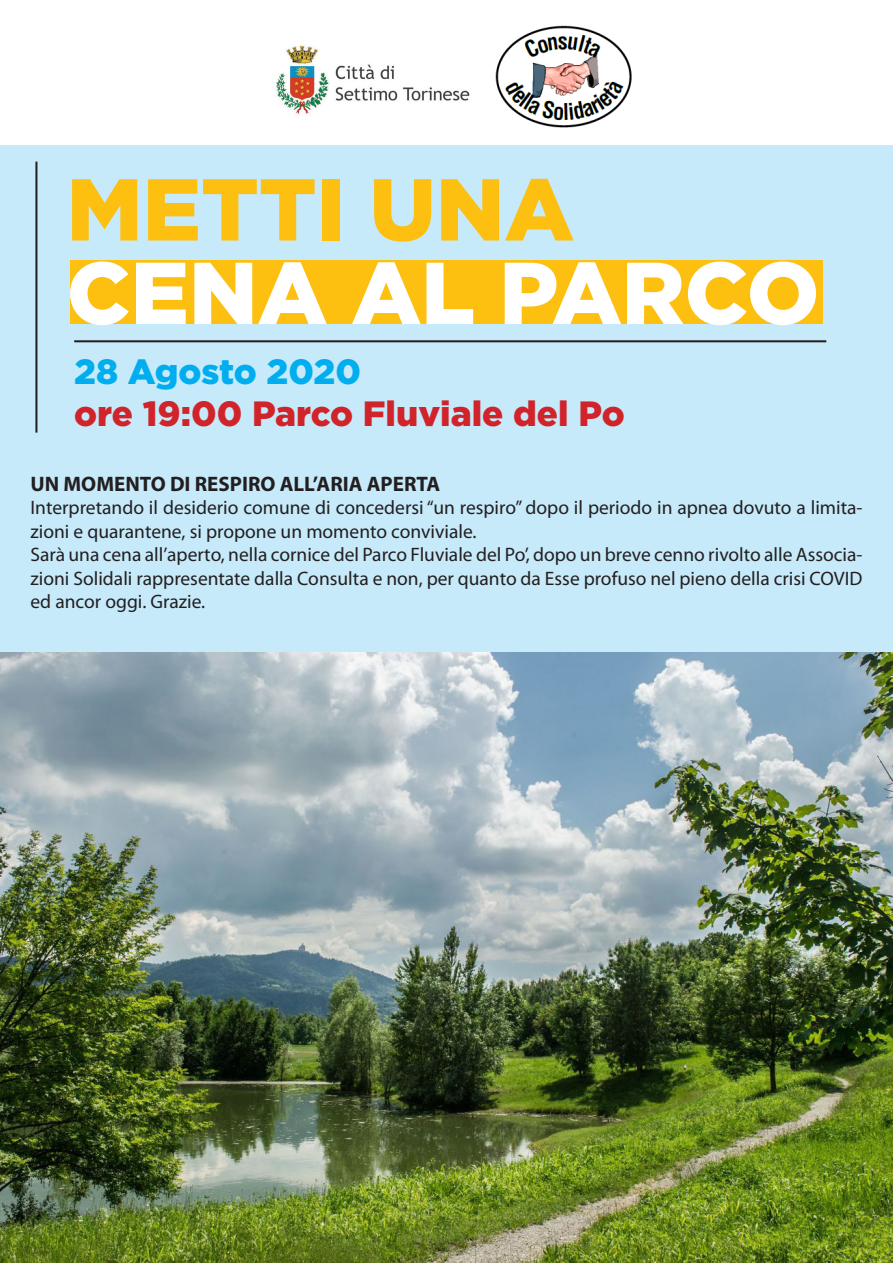
<style>
.page{position:relative;width:893px;height:1263px;background:#c6eafa}
.page>*{position:absolute;margin:0;border:0;box-sizing:border-box;transform-origin:0 0}
.t1{font:900 87.6px/83.4px "Gotham";color:#fff}
.t2{font:900 35.1px "Gotham";color:#d1232a}
.t3{font:900 35.1px "Gotham";color:#00aeef}
.t4{font:700 21px "Myriad Pro";color:#231f20}
.t5{font:19.5px/23.4px "Myriad Pro";color:#231f20}
.s1{color:#fdc011}
</style>
<div class="page">
<div style="left:70px;top:261px;width:752px;height:63px;background:#fdc011"></div>
<div style="left:0;top:0;width:893px;height:145px;background:#fff"></div>
<img style="left:495px;top:25px;width:137px;height:103px">
<img style="left:276px;top:45px;width:194px;height:70px">
<hr style="left:74px;top:340px;width:752px;height:2px;background:#231f20">
<hr style="left:35px;top:162px;width:2px;height:271px;background:#231f20">
<img style="left:0;top:653px;width:893px;height:610px">
<p class="t1" style="left:67px;top:166px;width:754px"><span class="s1">METTI UNA<br></span>CENA AL PARCO</p>
<p class="t3" style="left:74px;top:351px;width:288px">28 Agosto 2020</p>
<p class="t2" style="left:74px;top:393px;width:552px">ore 19:00 Parco Fluviale del Po</p>
<p class="t4" style="left:30px;top:470px;width:411px">UN MOMENTO DI RESPIRO ALL’ARIA APERTA</p>
<p class="t5" style="left:30px;top:496px;width:833px">Interpretando il desiderio comune di concedersi “un respiro” dopo il periodo in apnea dovuto a limita&shy;zioni e quarantene, si propone un momento conviviale.</p>
<p class="t5" style="left:30px;top:543px;width:833px;text-align:justify">Sarà una cena all’aperto, nella cornice del Parco Fluviale del Po’, dopo un breve cenno rivolto alle Associa&shy;zioni Solidali rappresentate dalla Consulta e non, per quanto da Esse profuso nel pieno della crisi COVID ed ancor oggi. Grazie.</p>
</div>
